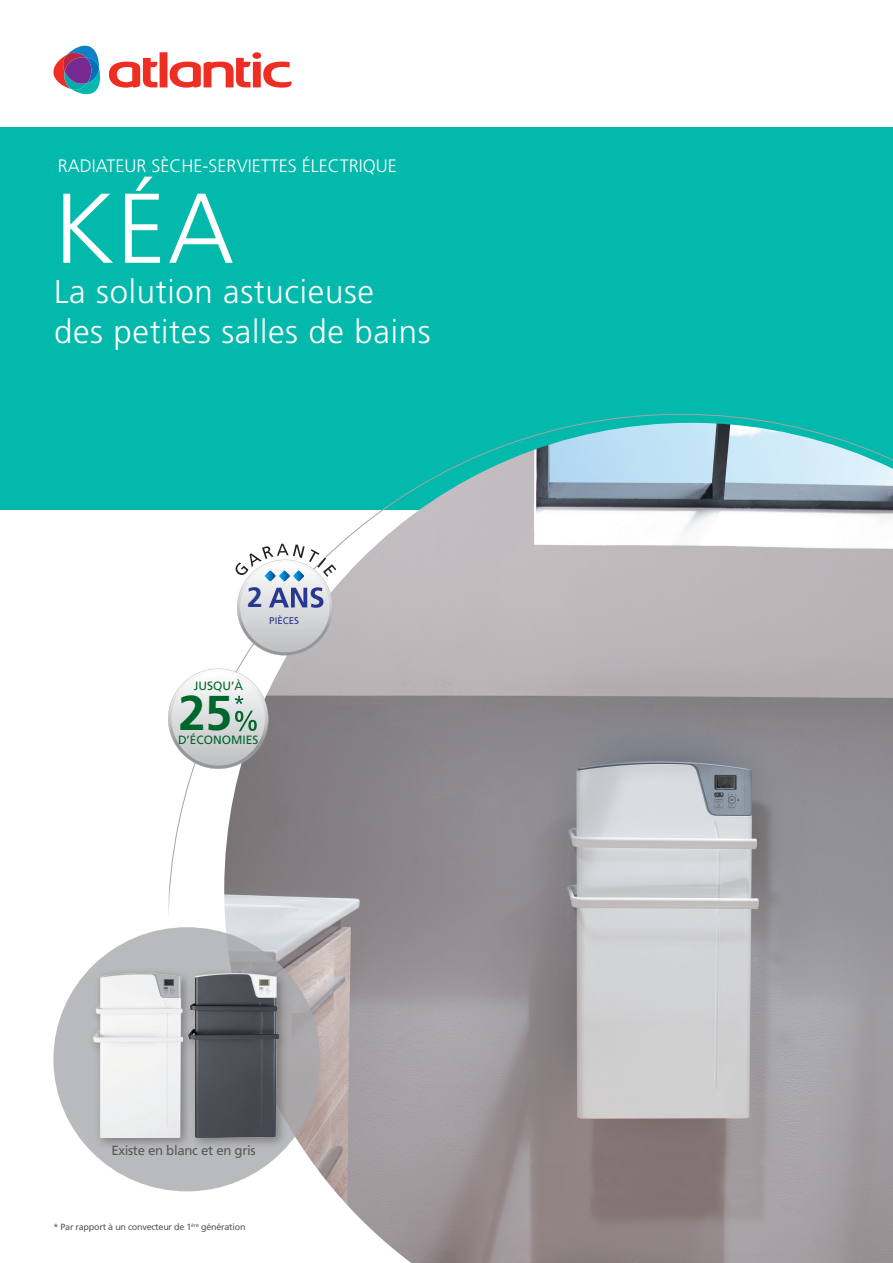
<style>
.page{position:relative;width:893px;height:1263px;background:#fff}
.page>*{position:absolute;margin:0;border:0;box-sizing:border-box;transform-origin:0 0}
.t1{font:300 99px "Frutiger";color:#fff}
.t2{font:700 48.9px "Frutiger";color:#00672c}
.t3{font:300 33px/40.2px "Frutiger";letter-spacing:.02em;color:#fff}
.t4{font:700 28.05px "Frutiger";color:#283890}
.t5{font:300 18px "Frutiger";color:#fff}
.t6{font:13.2px "Frutiger";letter-spacing:-.025em;color:#57585a}
.t7{font:12px "Frutiger";color:#00672c}
.t8{font:9.75px "Frutiger";color:#283890}
.t9{font:9px "Frutiger";letter-spacing:-.025em;color:#57585a}
</style>
<div class="page">
<div style="left:0;top:128px;width:893px;height:382px;background:#03b9ac"></div>
<img style="left:224px;top:423px;width:669px;height:840px">
<svg style="left:109px;top:52px;width:183px;height:36px"></svg>
<svg style="left:53px;top:45px;width:48px;height:50px"></svg>
<svg style="left:235px;top:544px;width:101px;height:111px"></svg>
<svg style="left:168px;top:668px;width:100px;height:101px"></svg>
<div style="left:53px;top:927px;width:267px;height:264px;background:linear-gradient(to right,#c0c1c4,#adacaf);border-radius:50%"></div>
<div style="left:183px;top:967px;width:107px;height:183px;background:#231f20;opacity:.4"></div>
<img style="left:195px;top:973px;width:83px;height:165px">
<div style="left:88px;top:967px;width:107px;height:183px;background:#231f20;opacity:.4"></div>
<img style="left:93px;top:973px;width:90px;height:165px">
<p class="t5" style="left:58px;top:155px;width:340px">RADIATEUR SÈCHE-SERVIETTES ÉLECTRIQUE</p>
<h1 class="t1" style="left:54px;top:173px;width:181px">KÉA</h1>
<p class="t3" style="left:54px;top:271px;width:378px">La solution astucieuse des petites salles de bains</p>
<p class="t4" style="left:247px;top:581px;width:17px">2</p>
<p class="t8" style="left:269px;top:615px;width:31px">PIÈCES</p>
<p class="t7" style="left:194px;top:679px;width:51px">JUSQU’À</p>
<h2 class="t2" style="left:179px;top:684px;width:55px">25</h2>
<p class="t7" style="left:178px;top:732px;width:82px">D’ÉCONOMIES</p>
<p class="t6" style="left:111px;top:1143px;width:146px">Existe en blanc et en gris</p>
<p class="t9" style="left:53px;top:1221px;width:194px">* Par rapport à un convecteur de 1<sup>ère</sup> génération</p>
</div>
